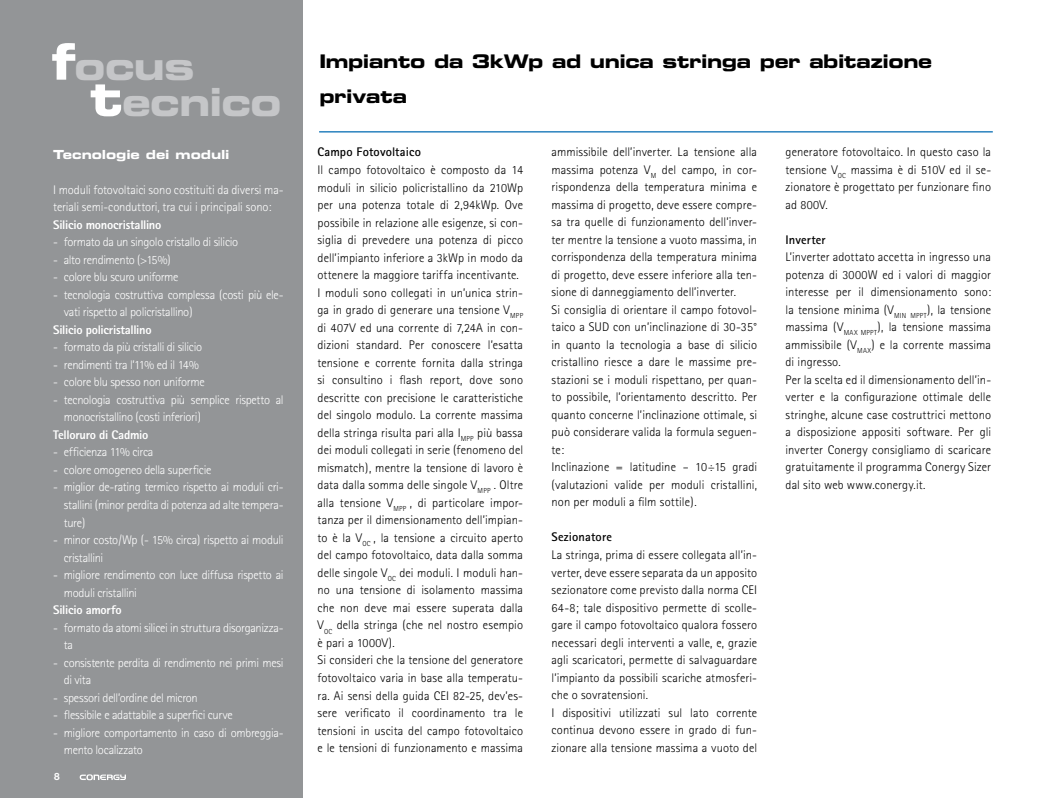
<style>
.page{position:relative;width:1046px;height:798px;background:#fff}
.page>*{position:absolute;margin:0;border:0;box-sizing:border-box;transform-origin:0 0}
.SF_Title{font:38.75px "Eurostile Bold Extended Two";letter-spacing:-.025em;color:#c5c6c8}
.SF_Title-2{font:18.75px/35px "Eurostile Bold Extended Two";letter-spacing:-.02em;color:#000}
.t1{font:300 12.5px/17.5px "Rotis Sans Serif";letter-spacing:.01em;color:#000}
.SF_Body_Text{font:300 12.5px/17.5px "Rotis Sans Serif";letter-spacing:-.025em;color:#fff}
.SF_Body_Text-2{font:800 12.5px "Rotis Sans Serif";letter-spacing:-.025em;color:#fff}
.SF_Title-3{font:12.5px "Eurostile Bold Extended Two";letter-spacing:-.005em;color:#fff}
.SF_Page_Number_left{font:700 10px "Helvetica Neue";color:#fff}
.s1{font-size:50px;color:#fff}
.s2{font-weight:700}
</style>
<div class="page">
<div style="left:0;top:0;width:302px;height:797px;background:#939597"></div>
<hr style="left:319px;top:131px;width:673px;height:1px;background:#006ab2">
<svg style="left:80px;top:774px;width:46px;height:6px"></svg>
<p class="SF_Title" style="left:51px;top:38px;width:145px"><span class="s1">f</span>ocus</p>
<p class="SF_Title" style="left:90px;top:75px;width:193px"><span class="s1">t</span>ecnico</p>
<p class="SF_Title-3" style="left:53px;top:145px;width:178px">Tecnologie dei moduli</p>
<p class="SF_Body_Text" style="left:53px;top:181px;width:232px">I moduli fotovoltaici sono costituiti da diversi ma&shy;teriali semi-conduttori, tra cui i principali sono:</p>
<p class="SF_Body_Text-2" style="left:53px;top:216px;width:110px">Silicio monocristallino</p>
<p class="SF_Body_Text" style="left:53px;top:233px;width:186px">- formato da un singolo cristallo di silicio</p>
<p class="SF_Body_Text" style="left:53px;top:251px;width:119px">- alto rendimento (&gt;15%)</p>
<p class="SF_Body_Text" style="left:53px;top:268px;width:127px">- colore blu scuro uniforme</p>
<p class="SF_Body_Text" style="left:64px;top:286px;width:221px;text-indent:-11px">- tecnologia costruttiva complessa (costi più ele&shy;vati rispetto al policristallino)</p>
<p class="SF_Body_Text-2" style="left:53px;top:321px;width:100px">Silicio policristallino</p>
<p class="SF_Body_Text" style="left:53px;top:338px;width:150px">- formato da più cristalli di silicio</p>
<p class="SF_Body_Text" style="left:53px;top:356px;width:147px">- rendimenti tra l’11% ed il 14%</p>
<p class="SF_Body_Text" style="left:53px;top:373px;width:153px">- colore blu spesso non uniforme</p>
<p class="SF_Body_Text" style="left:64px;top:391px;width:221px;text-indent:-11px">- tecnologia costruttiva più semplice rispetto al monocristallino (costi inferiori)</p>
<p class="SF_Body_Text-2" style="left:53px;top:426px;width:97px">Telloruro di Cadmio</p>
<p class="SF_Body_Text" style="left:53px;top:443px;width:102px">- efficienza 11% circa</p>
<p class="SF_Body_Text" style="left:53px;top:461px;width:160px">- colore omogeneo della superficie</p>
<p class="SF_Body_Text" style="left:64px;top:478px;width:221px;text-align:justify;text-indent:-11px">- miglior de-rating termico rispetto ai moduli cri&shy;stallini (minor perdita di potenza ad alte tempera&shy;ture)</p>
<p class="SF_Body_Text" style="left:64px;top:531px;width:221px;text-indent:-11px">- minor costo/Wp (- 15% circa) rispetto ai moduli cristallini</p>
<p class="SF_Body_Text" style="left:64px;top:566px;width:221px;text-indent:-11px">- migliore rendimento con luce diffusa rispetto ai moduli cristallini</p>
<p class="SF_Body_Text-2" style="left:53px;top:601px;width:70px">Silicio amorfo</p>
<p class="SF_Body_Text" style="left:64px;top:618px;width:221px;text-indent:-11px">- formato da atomi silicei in struttura disorganizza&shy;ta</p>
<p class="SF_Body_Text" style="left:64px;top:653px;width:221px;text-indent:-11px">- consistente perdita di rendimento nei primi mesi di vita</p>
<p class="SF_Body_Text" style="left:53px;top:688px;width:146px">- spessori dell’ordine del micron</p>
<p class="SF_Body_Text" style="left:53px;top:706px;width:181px">- flessibile e adattabile a superfici curve</p>
<p class="SF_Body_Text" style="left:64px;top:723px;width:221px;text-indent:-11px">- migliore comportamento in caso di ombreggia&shy;mento localizzato</p>
<p class="SF_Page_Number_left" style="left:54px;top:770px;width:7px">8</p>
<p class="SF_Title-2" style="left:319px;top:43px;width:614px">Impianto da 3kWp ad unica stringa per abitazione privata</p>
<p class="t1" style="left:317px;top:143px;width:207px"><span class="s2">Campo Fotovoltaico<br></span>Il campo fotovoltaico è composto da 14 moduli in silicio policristallino da 210Wp per una potenza totale di 2,94kWp. Ove possibile in relazione alle esigenze, si con&shy;siglia di prevedere una potenza di picco dell’impianto inferiore a 3kWp in modo da ottenere la maggiore tariffa incentivante.<br>I moduli sono collegati in un’unica strin&shy;ga in grado di generare una tensione V<sub>MPP </sub>di 407V ed una corrente di 7,24A in con&shy;dizioni standard. Per conoscere l’esatta tensione e corrente fornita dalla stringa si consultino i flash report, dove sono descritte con precisione le caratteristiche del singolo modulo. La corrente massima della stringa risulta pari alla I<sub>MPP</sub> più bassa dei moduli collegati in serie (fenomeno del mismatch), mentre la tensione di lavoro è data dalla somma delle singole V<sub>MPP</sub> . Oltre alla tensione V<sub>MPP</sub> , di particolare impor&shy;tanza per il dimensionamento dell’impian&shy;to è la V<sub>OC</sub> , la tensione a circuito aperto del campo fotovoltaico, data dalla somma delle singole V<sub>OC</sub> dei moduli. I moduli han&shy;no una tensione di isolamento massima che non deve mai essere superata dalla V<sub>OC</sub> della stringa (che nel nostro esempio è pari a 1000V).<br>Si consideri che la tensione del generatore fotovoltaico varia in base alla temperatu&shy;ra. Ai sensi della guida CEI 82-25, dev’es&shy;sere verificato il coordinamento tra le tensioni in uscita del campo fotovoltaico e le tensioni di funzionamento e massima</p>
<p class="t1" style="left:551px;top:143px;width:207px">ammissibile dell’inverter. La tensione alla massima potenza V<sub>M</sub> del campo, in cor&shy;rispondenza della temperatura minima e massima di progetto, deve essere compre&shy;sa tra quelle di funzionamento dell’inver&shy;ter mentre la tensione a vuoto massima, in corrispondenza della temperatura minima di progetto, deve essere inferiore alla ten&shy;sione di danneggiamento dell’inverter.<br>Si consiglia di orientare il campo fotovol&shy;taico a SUD con un’inclinazione di 30-35° in quanto la tecnologia a base di silicio cristallino riesce a dare le massime pre&shy;stazioni se i moduli rispettano, per quan&shy;to possibile, l’orientamento descritto. Per quanto concerne l’inclinazione ottimale, si può considerare valida la formula seguen&shy;te:<br>Inclinazione = latitudine – 10÷15 gradi (valutazioni valide per moduli cristallini, non per moduli a film sottile).</p>
<p class="t1" style="left:551px;top:528px;width:207px"><span class="s2">Sezionatore<br></span>La stringa, prima di essere collegata all’in&shy;verter, deve essere separata da un apposito sezionatore come previsto dalla norma CEI 64-8; tale dispositivo permette di scolle&shy;gare il campo fotovoltaico qualora fossero necessari degli interventi a valle, e, grazie agli scaricatori, permette di salvaguardare l’impianto da possibili scariche atmosferi&shy;che o sovratensioni.<br>I dispositivi utilizzati sul lato corrente continua devono essere in grado di fun&shy;zionare alla tensione massima a vuoto del</p>
<p class="t1" style="left:785px;top:143px;width:207px;text-align:justify">generatore fotovoltaico. In questo caso la tensione V<sub>OC</sub> massima è di 510V ed il se&shy;zionatore è progettato per funzionare fino ad 800V.</p>
<p class="t1" style="left:785px;top:231px;width:207px"><span class="s2">Inverter<br></span>L’inverter adottato accetta in ingresso una potenza di 3000W ed i valori di maggior interesse per il dimensionamento sono: la tensione minima (V<sub>MIN</sub> <sub>MPPT</sub>), la tensione massima (V<sub>MAX</sub> <sub>MPPT</sub>), la tensione massima ammissibile (V<sub>MAX</sub>) e la corrente massima di ingresso.<br>Per la scelta ed il dimensionamento dell’in&shy;verter e la configurazione ottimale delle stringhe, alcune case costruttrici mettono a disposizione appositi software. Per gli inverter Conergy consigliamo di scaricare gratuitamente il programma Conergy Sizer dal sito web www.conergy.it.</p>
</div>
